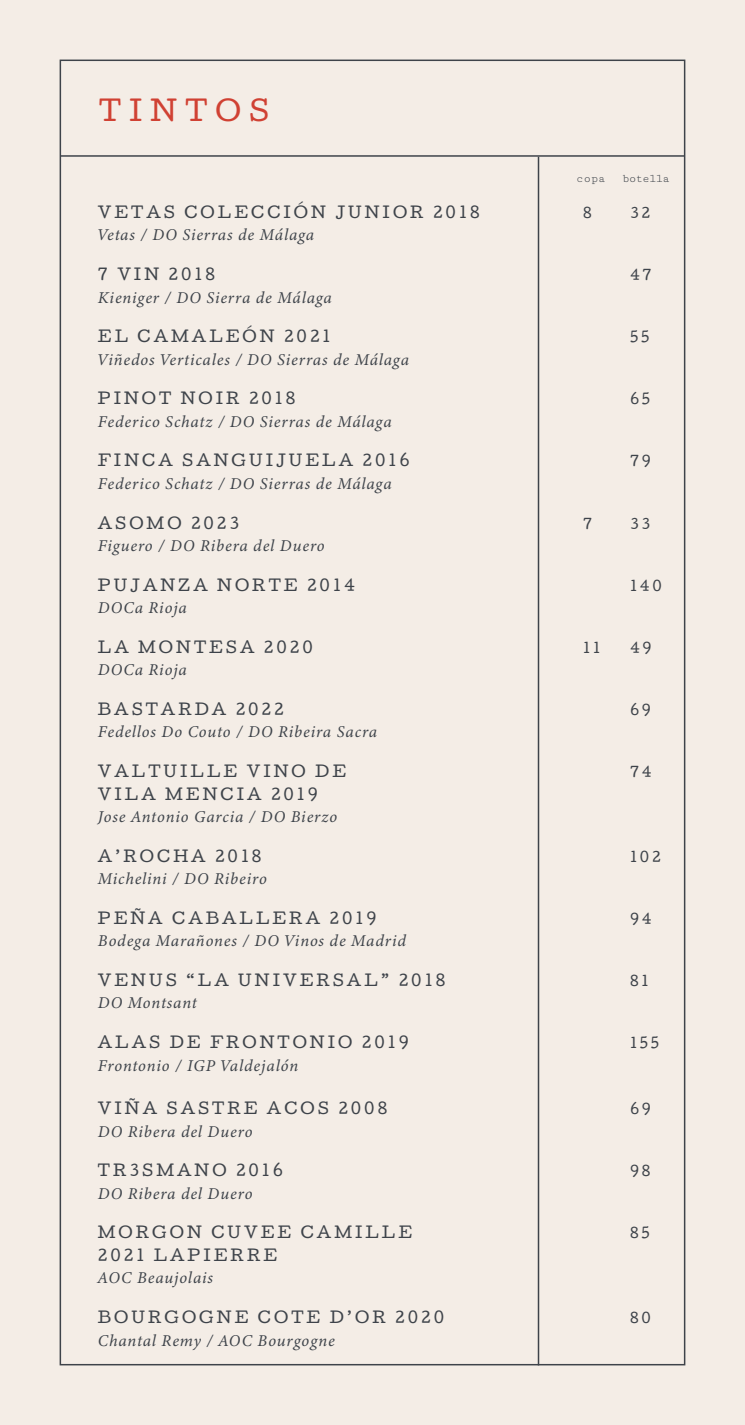
<style>
.page{position:relative;width:745px;height:1425px;background:#fff}
.page>*{position:absolute;margin:0;border:0;box-sizing:border-box;transform-origin:0 0}
.t1{font:27px "Cutive";letter-spacing:.3em;color:#d04133}
.t2{font:italic 16.5px "Minion Variable Concept";letter-spacing:.05em;color:#3e434a}
.t3{font:15px "Cutive";letter-spacing:.2em;color:#3e434a}
.t4{font:13.5px "Cutive";letter-spacing:.2em;color:#3e434a}
.t5{font:12px "Cutive Mono";letter-spacing:-.05em;color:#3e434a}
</style>
<div class="page">
<div style="left:0;top:0;width:744px;height:1424px;background:#f4ede6"></div>
<hr style="left:60px;top:155px;width:624px;height:2px;background:#3e434a">
<hr style="left:537px;top:157px;width:2px;height:1208px;background:#3e434a">
<h1 class="t1" style="left:99px;top:90px;width:171px">TINTOS</h1>
<p class="t5" style="left:576px;top:172px;width:31px">copa</p>
<p class="t5" style="left:622px;top:172px;width:49px">botella</p>
<p class="t3" style="left:98px;top:201px;width:383px">VETAS COLECCIÓN JUNIOR 2018</p>
<p class="t4" style="left:583px;top:202px;width:10px">8</p>
<p class="t4" style="left:629px;top:202px;width:22px">32</p>
<p class="t2" style="left:98px;top:224px;width:217px">Vetas / DO Sierras de Málaga</p>
<p class="t3" style="left:98px;top:263px;width:119px">7 VIN 2018</p>
<p class="t4" style="left:629px;top:264px;width:23px">47</p>
<p class="t2" style="left:98px;top:286px;width:235px">Kieniger / DO Sierra de Málaga</p>
<p class="t3" style="left:98px;top:325px;width:234px">EL CAMALEÓN 2021</p>
<p class="t4" style="left:629px;top:326px;width:21px">55</p>
<p class="t2" style="left:98px;top:348px;width:312px">Viñedos Verticales / DO Sierras de Málaga</p>
<p class="t3" style="left:98px;top:387px;width:199px">PINOT NOIR 2018</p>
<p class="t4" style="left:629px;top:389px;width:21px">65</p>
<p class="t2" style="left:98px;top:410px;width:295px">Federico Schatz / DO Sierras de Málaga</p>
<p class="t3" style="left:98px;top:449px;width:313px">FINCA SANGUIJUELA 2016</p>
<p class="t4" style="left:629px;top:451px;width:22px">79</p>
<p class="t2" style="left:98px;top:472px;width:295px">Federico Schatz / DO Sierras de Málaga</p>
<p class="t3" style="left:98px;top:511px;width:143px">ASOMO 2023</p>
<p class="t4" style="left:583px;top:513px;width:11px">7</p>
<p class="t4" style="left:629px;top:513px;width:22px">33</p>
<p class="t2" style="left:98px;top:534px;width:228px">Figuero / DO Ribera del Duero</p>
<p class="t3" style="left:98px;top:573px;width:258px">PUJANZA NORTE 2014</p>
<p class="t4" style="left:629px;top:575px;width:33px">140</p>
<p class="t2" style="left:98px;top:596px;width:90px">DOCa Rioja</p>
<p class="t3" style="left:98px;top:635px;width:216px">LA MONTESA 2020</p>
<p class="t4" style="left:583px;top:637px;width:19px">11</p>
<p class="t4" style="left:629px;top:637px;width:23px">49</p>
<p class="t2" style="left:98px;top:658px;width:90px">DOCa Rioja</p>
<p class="t3" style="left:98px;top:697px;width:187px">BASTARDA 2022</p>
<p class="t4" style="left:629px;top:699px;width:22px">69</p>
<p class="t2" style="left:98px;top:720px;width:280px">Fedellos Do Couto / DO Ribeira Sacra</p>
<p class="t3" style="left:98px;top:759px;width:249px">VALTUILLE VINO DE</p>
<p class="t4" style="left:629px;top:761px;width:23px">74</p>
<p class="t3" style="left:98px;top:782px;width:221px">VILA MENCIA 2019</p>
<p class="t2" style="left:98px;top:805px;width:241px">Jose Antonio Garcia / DO Bierzo</p>
<p class="t3" style="left:98px;top:844px;width:165px">A’ROCHA 2018</p>
<p class="t4" style="left:629px;top:846px;width:32px">102</p>
<p class="t2" style="left:98px;top:867px;width:170px">Michelini / DO Ribeiro</p>
<p class="t3" style="left:98px;top:906px;width:280px">PEÑA CABALLERA 2019</p>
<p class="t4" style="left:629px;top:908px;width:23px">94</p>
<p class="t2" style="left:98px;top:929px;width:309px">Bodega Marañones / DO Vinos de Madrid</p>
<p class="t3" style="left:98px;top:968px;width:349px">VENUS “LA UNIVERSAL” 2018</p>
<p class="t4" style="left:629px;top:970px;width:20px">81</p>
<p class="t2" style="left:98px;top:991px;width:100px">DO Montsant</p>
<p class="t3" style="left:98px;top:1030px;width:312px">ALAS DE FRONTONIO 2019</p>
<p class="t4" style="left:629px;top:1032px;width:31px">155</p>
<p class="t2" style="left:98px;top:1053px;width:202px">Frontonio / IGP Valdejalón</p>
<p class="t3" style="left:98px;top:1096px;width:291px">VIÑA SASTRE ACOS 2008</p>
<p class="t4" style="left:629px;top:1098px;width:22px">69</p>
<p class="t2" style="left:98px;top:1119px;width:156px">DO Ribera del Duero</p>
<p class="t3" style="left:98px;top:1158px;width:186px">TR3SMANO 2016</p>
<p class="t4" style="left:629px;top:1160px;width:22px">98</p>
<p class="t2" style="left:98px;top:1181px;width:156px">DO Ribera del Duero</p>
<p class="t3" style="left:98px;top:1221px;width:315px">MORGON CUVEE CAMILLE</p>
<p class="t4" style="left:629px;top:1222px;width:21px">85</p>
<p class="t3" style="left:98px;top:1243px;width:181px">2021 LAPIERRE</p>
<p class="t2" style="left:98px;top:1266px;width:117px">AOC Beaujolais</p>
<p class="t3" style="left:98px;top:1305px;width:347px">BOURGOGNE COTE D’OR 2020</p>
<p class="t4" style="left:629px;top:1307px;width:22px">80</p>
<p class="t2" style="left:98px;top:1328px;width:238px">Chantal Remy / AOC Bourgogne</p>
</div>
